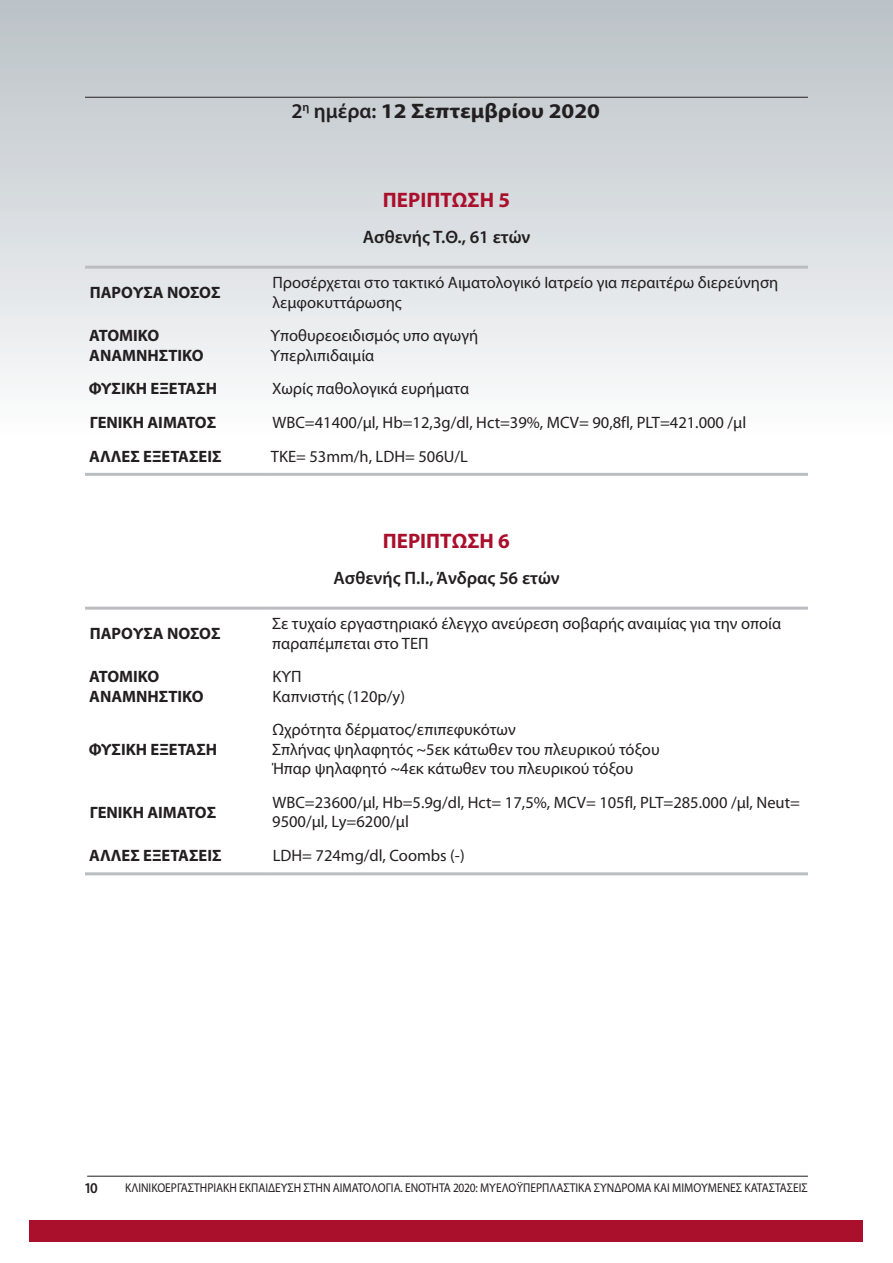
<style>
.page{position:relative;width:893px;height:1263px;background:#fff}
.page>*{position:absolute;margin:0;border:0;box-sizing:border-box;transform-origin:0 0}
.t1{font:700 21px "Myriad Pro";color:#231f20;scale:1.1 1}
.t2{font:700 21px "Myriad Pro";color:#aa0f2b}
.t3{font:600 18px "Myriad Pro";color:#231f20}
.t4{font:16.5px/19.5px "Myriad Pro";color:#231f20}
.t5{font:700 16.5px/19.5px "Myriad Pro";color:#231f20}
.t6{font:600 15px "Myriad Pro";color:#231f20;scale:.95 1}
.t7{font:12.75px "Myriad Pro";color:#231f20;scale:.9 1}
.s1{font-weight:600}
</style>
<div class="page">
<div style="left:0;top:0;width:893px;height:436px;background:linear-gradient(to bottom,#b9c0c6,#fcfcfd)"></div>
<div style="left:30px;top:1220px;width:833px;height:22px;background:#aa0f2b"></div>
<hr style="left:87px;top:1176px;width:721px;height:1px;background:#231f20">
<hr style="left:85px;top:266px;width:183px;height:3px;background:#bcbdc0">
<hr style="left:268px;top:266px;width:540px;height:3px;background:#bcbdc0">
<hr style="left:85px;top:473px;width:183px;height:3px;background:#bcbdc0">
<hr style="left:268px;top:473px;width:540px;height:3px;background:#bcbdc0">
<hr style="left:85px;top:607px;width:183px;height:3px;background:#bcbdc0">
<hr style="left:268px;top:607px;width:540px;height:3px;background:#bcbdc0">
<hr style="left:85px;top:872px;width:183px;height:3px;background:#bcbdc0">
<hr style="left:268px;top:872px;width:540px;height:3px;background:#bcbdc0">
<hr style="left:85px;top:97px;width:723px;height:1px;background:#231f20">
<p class="t1" style="left:291px;top:97px;width:282px"><span class="s1">2</span><sup>η</sup> <span class="s1">ημέρα:</span> 12 Σεπτεμβρίου 2020</p>
<p class="t2" style="left:383px;top:186px;width:72px">ΠΕΡΙΠΤΩΣΗ</p>
<p class="t2" style="left:498px;top:186px;width:13px">5</p>
<p class="t3" style="left:363px;top:225px;width:169px">Ασθενής Τ.Θ., 61 ετών</p>
<p class="t5" style="left:90px;top:282px;width:23px">ΠΑΡΟΥΣΑ</p>
<p class="t5" style="left:167px;top:282px;width:12px">ΝΟΣΟΣ</p>
<p class="t4" style="left:272px;top:272px;width:507px">Προσέρχεται στο τακτικό Αιματολογικό Ιατρείο για περαιτέρω διερεύνηση λεμφοκυττάρωσης</p>
<p class="t5" style="left:89px;top:325px;width:53px">ΑΤΟΜΙΚΟ<br>ΑΝΑ</p>
<p class="t4" style="left:271px;top:326px;width:209px">Υποθυρεοειδισμός υπο αγωγή<br>Υπερλιπιδαιμία</p>
<p class="t5" style="left:122px;top:345px;width:25px">ΜΝΗΣΤΙΚΟ</p>
<p class="t5" style="left:89px;top:378px;width:23px">ΦΥΣΙΚΗ</p>
<p class="t5" style="left:151px;top:378px;width:38px">ΕΞΕΤΑΣΗ</p>
<p class="t4" style="left:272px;top:379px;width:199px">Χωρίς παθολογικά ευρήματα</p>
<p class="t5" style="left:90px;top:412px;width:27px">ΓΕΝΙΚΗ</p>
<p class="t5" style="left:147px;top:412px;width:41px">ΑΙΜΑΤΟΣ</p>
<p class="t4" style="left:272px;top:412px;width:475px">WBC=41400/μl, Hb=12,3g/dl, Hct=39%, MCV= 90,8fl, PLT=421.000 /μl</p>
<p class="t5" style="left:89px;top:446px;width:12px">ΑΛΛ</p>
<p class="t5" style="left:122px;top:446px;width:94px">ΕΣ ΕΞΕΤΑΣΕΙΣ</p>
<p class="t4" style="left:271px;top:446px;width:199px">ΤΚΕ= 53mm/h, LDH= 506U/L</p>
<p class="t2" style="left:383px;top:527px;width:72px">ΠΕΡΙΠΤΩΣΗ</p>
<p class="t2" style="left:498px;top:527px;width:13px">6</p>
<p class="t3" style="left:333px;top:566px;width:228px">Ασθενής Π.Ι., Άνδρας 56 ετών</p>
<p class="t5" style="left:90px;top:623px;width:23px">ΠΑΡΟΥΣΑ</p>
<p class="t5" style="left:167px;top:623px;width:12px">ΝΟΣΟΣ</p>
<p class="t4" style="left:272px;top:613px;width:511px">Σε τυχαίο εργαστηριακό έλεγχο ανεύρεση σοβαρής αναιμίας για την οποία παραπέμπεται στο ΤΕ Π</p>
<p class="t5" style="left:89px;top:666px;width:53px">ΑΤΟΜΙΚΟ<br>ΑΝΑ</p>
<p class="t4" style="left:272px;top:667px;width:134px">ΚΥΠ<br>Καπνιστής (120p/y)</p>
<p class="t5" style="left:122px;top:686px;width:25px">ΜΝΗΣΤΙΚΟ</p>
<p class="t5" style="left:89px;top:739px;width:23px">ΦΥΣΙΚΗ</p>
<p class="t5" style="left:151px;top:739px;width:38px">ΕΞΕΤΑΣΗ</p>
<p class="t4" style="left:272px;top:720px;width:389px">Ωχρότητα δέρματος/επιπεφυκότων<br>Σπλήνας ψηλαφητός ~5εκ κάτωθεν του πλευρικού τόξου<br>Ήπαρ ψηλαφητό ~4εκ κάτωθεν του πλευρικού τόξου</p>
<p class="t5" style="left:90px;top:802px;width:27px">ΓΕΝΙΚΗ</p>
<p class="t5" style="left:147px;top:802px;width:41px">ΑΙΜΑΤΟΣ</p>
<p class="t4" style="left:272px;top:792px;width:529px">WBC=23600/μl, Hb=5.9g/dl, Hct= 17,5%, MCV= 105fl, PLT=285.000 /μl, Neut=<br>9500/μl, Ly=6200/μl</p>
<p class="t5" style="left:89px;top:845px;width:12px">ΑΛΛ</p>
<p class="t5" style="left:122px;top:845px;width:94px">ΕΣ ΕΞΕΤΑΣΕΙΣ</p>
<p class="t4" style="left:273px;top:845px;width:193px">LDH= 724mg/dl, Coombs (-)</p>
<p class="t6" style="left:84px;top:1179px;width:16px">10</p>
<p class="t7" style="left:125px;top:1179px;width:755px">Κλινικοεργαστηριακή Εκπαίδευση στην Αι ματολογία. Ενότητα 2020: μυελοϋπερπλαστικα συνδρομα και μιμουμεν εσ καταστασεισ</p>
</div>
